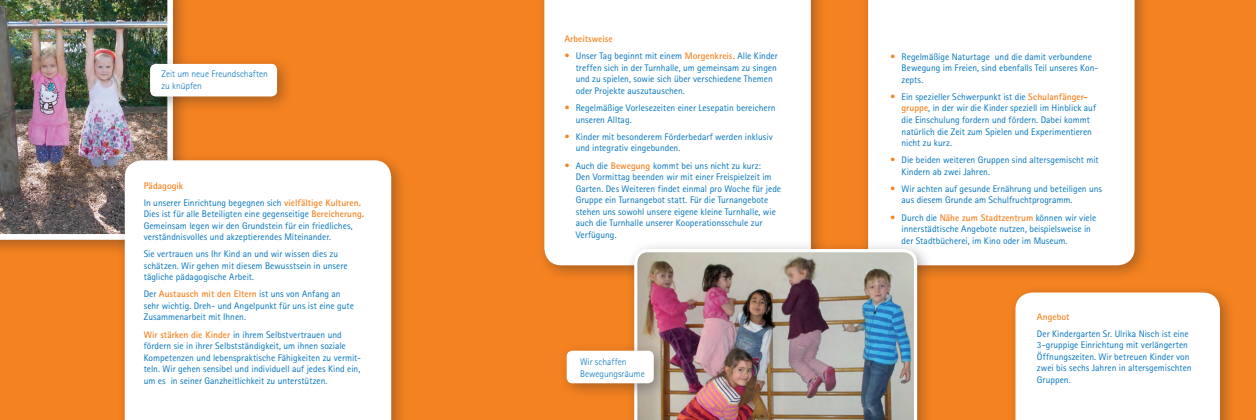
<style>
.page{position:relative;width:1256px;height:420px;background:#f58220}
.page>*{position:absolute;margin:0;border:0;box-sizing:border-box;transform-origin:0 0}
.t1{font:9.5px/11.5px "Rotis Sans Serif";color:#0074bd}
.t2{font:300 9.5px/11.5px "Rotis Sans Serif";color:#0074bd}
.t3{font:700 9.5px "Rotis Sans Serif";letter-spacing:.005em;color:#f58220}
.s1{font-weight:700;color:#f58220}
.s2{font-weight:700;font-size:10px;color:#f58220}
</style>
<div class="page">
<div style="left:0;top:0;width:190px;height:256px;background:#231f20;opacity:.35"></div>
<img style="left:0;top:0;width:173px;height:239px">
<div style="left:116px;top:152px;width:292px;height:268px;background:#231f20;opacity:.35"></div>
<div style="left:125px;top:160px;width:266px;height:260px;background:#fff"></div>
<div style="left:141px;top:55px;width:153px;height:58px;background:#231f20;opacity:.35"></div>
<div style="left:150px;top:64px;width:127px;height:32px;background:#fff;border-radius:6px"></div>
<div style="left:536px;top:0;width:291px;height:282px;background:#231f20;opacity:.35"></div>
<div style="left:544px;top:0;width:267px;height:265px;background:#fff"></div>
<div style="left:1007px;top:284px;width:229px;height:136px;background:#231f20;opacity:.35"></div>
<div style="left:1015px;top:292px;width:205px;height:128px;background:#fff"></div>
<div style="left:859px;top:0;width:292px;height:282px;background:#231f20;opacity:.35"></div>
<div style="left:868px;top:0;width:266px;height:265px;background:#fff"></div>
<div style="left:625px;top:240px;width:309px;height:180px;background:#231f20;opacity:.35"></div>
<img style="left:634px;top:249px;width:283px;height:171px">
<div style="left:558px;top:342px;width:112px;height:58px;background:#231f20;opacity:.35"></div>
<div style="left:567px;top:350px;width:87px;height:33px;background:#fff;border-radius:6px"></div>
<p class="t2" style="left:162px;top:68px;width:108px">Zeit um neue Freundschaften zu knüpfen</p>
<p class="t1" style="left:144px;top:177px;width:219px;line-height:17px"><span class="s1">Pädagogik<br></span>In unserer Einrichtung begegnen sich <span class="s1">vielfältige Kulturen.</span></p>
<p class="t1" style="left:144px;top:208px;width:222px">Dies ist für alle Beteiligten eine gegenseitige <span class="s1">Bereicherung.<br></span>Gemeinsam legen wir den Grundstein für ein friedliches, verständnisvolles und akzeptierendes Miteinander.</p>
<p class="t1" style="left:144px;top:248px;width:205px">Sie vertrauen uns Ihr Kind an und wir wissen dies zu schätzen. Wir gehen mit diesem Bewusstsein in unsere tägliche pädagogische Arbeit.</p>
<p class="t1" style="left:144px;top:288px;width:212px">Der <span class="s1">Austausch mit den Eltern</span> ist uns von Anfang an sehr wichtig. Dreh- und Angelpunkt für uns ist eine gute<br>Zusammenarbeit mit Ihnen.</p>
<p class="t1" style="left:144px;top:328px;width:219px"><span class="s1">Wir stärken die Kinder</span> in ihrem Selbstvertrauen und fördern sie in ihrer Selbstständigkeit, um ihnen soziale Kompetenzen und lebenspraktische Fähigkeiten zu vermit&shy;teln. Wir gehen sensibel und individuell auf jedes Kind ein, um es in seiner Ganzheitlichkeit zu unterstützen.</p>
<p class="t3" style="left:564px;top:33px;width:50px">Arbeitsweise</p>
<p class="t1" style="left:576px;top:50px;width:204px;text-indent:-11px"><span class="s2">•</span> Unser Tag beginnt mit einem <span class="s1">Morgenkreis.</span> Alle Kinder treffen sich in der Turnhalle, um gemeinsam zu singen und zu spielen, sowie sich über verschiedene Themen oder Projekte auszutauschen.</p>
<p class="t1" style="left:576px;top:102px;width:201px;text-indent:-11px"><span class="s2">•</span> Regelmäßige Vorlesezeiten einer Lesepatin bereichern unseren Alltag.</p>
<p class="t1" style="left:576px;top:131px;width:199px;text-indent:-11px"><span class="s2">•</span> Kinder mit besonderem Förderbedarf werden inklusiv und integrativ eingebunden.</p>
<p class="t1" style="left:576px;top:159px;width:207px;text-indent:-11px"><span class="s2">•</span> Auch die <span class="s1">Bewegung</span> kommt bei uns nicht zu kurz:<br>Den Vormittag beenden wir mit einer Freispielzeit im Garten. Des Weiteren findet einmal pro Woche für jede Gruppe ein Turnangebot statt. Für die Turnangebote stehen uns sowohl unsere eigene kleine Turnhalle, wie auch die Turnhalle unserer Kooperationsschule zur Verfügung.</p>
<p class="t2" style="left:580px;top:356px;width:66px">Wir schaffen<br>Bewegungsräume</p>
<p class="t1" style="left:901px;top:51px;width:198px;text-indent:-11px"><span class="s2">•</span> Regelmäßige Naturtage und die damit verbundene<br>Bewegung im Freien, sind ebenfalls Teil unseres Kon&shy;zepts.</p>
<p class="t1" style="left:901px;top:91px;width:196px;text-indent:-11px"><span class="s2">•</span> Ein spezieller Schwerpunkt ist die <span class="s1">Schulanfänger&shy;gruppe</span>, in der wir die Kinder speziell im Hinblick auf die Einschulung fordern und fördern. Dabei kommt natürlich die Zeit zum Spielen und Experimentieren nicht zu kurz.</p>
<p class="t1" style="left:901px;top:154px;width:199px;text-indent:-11px"><span class="s2">•</span> Die beiden weiteren Gruppen sind altersgemischt mit<br>Kindern ab zwei Jahren.</p>
<p class="t1" style="left:901px;top:183px;width:202px;text-indent:-11px"><span class="s2">•</span> Wir achten auf gesunde Ernährung und beteiligen uns aus diesem Grunde am Schulfruchtprogramm.</p>
<p class="t1" style="left:901px;top:211px;width:196px;text-indent:-11px"><span class="s2">•</span> Durch die <span class="s1">Nähe zum Stadtzentrum</span> können wir viele innerstädtische Angebote nutzen, beispielsweise in der Stadtbücherei, im Kino oder im Museum.</p>
<p class="t3" style="left:1037px;top:310px;width:34px">Angebot</p>
<p class="t1" style="left:1037px;top:327px;width:156px">Der Kindergarten Sr. Ulrika Nisch ist eine 3-gruppige Einrichtung mit verlängerten Öffnungszeiten. Wir betreuen Kinder von zwei bis sechs Jahren in altersgemischten Gruppen.</p>
</div>
